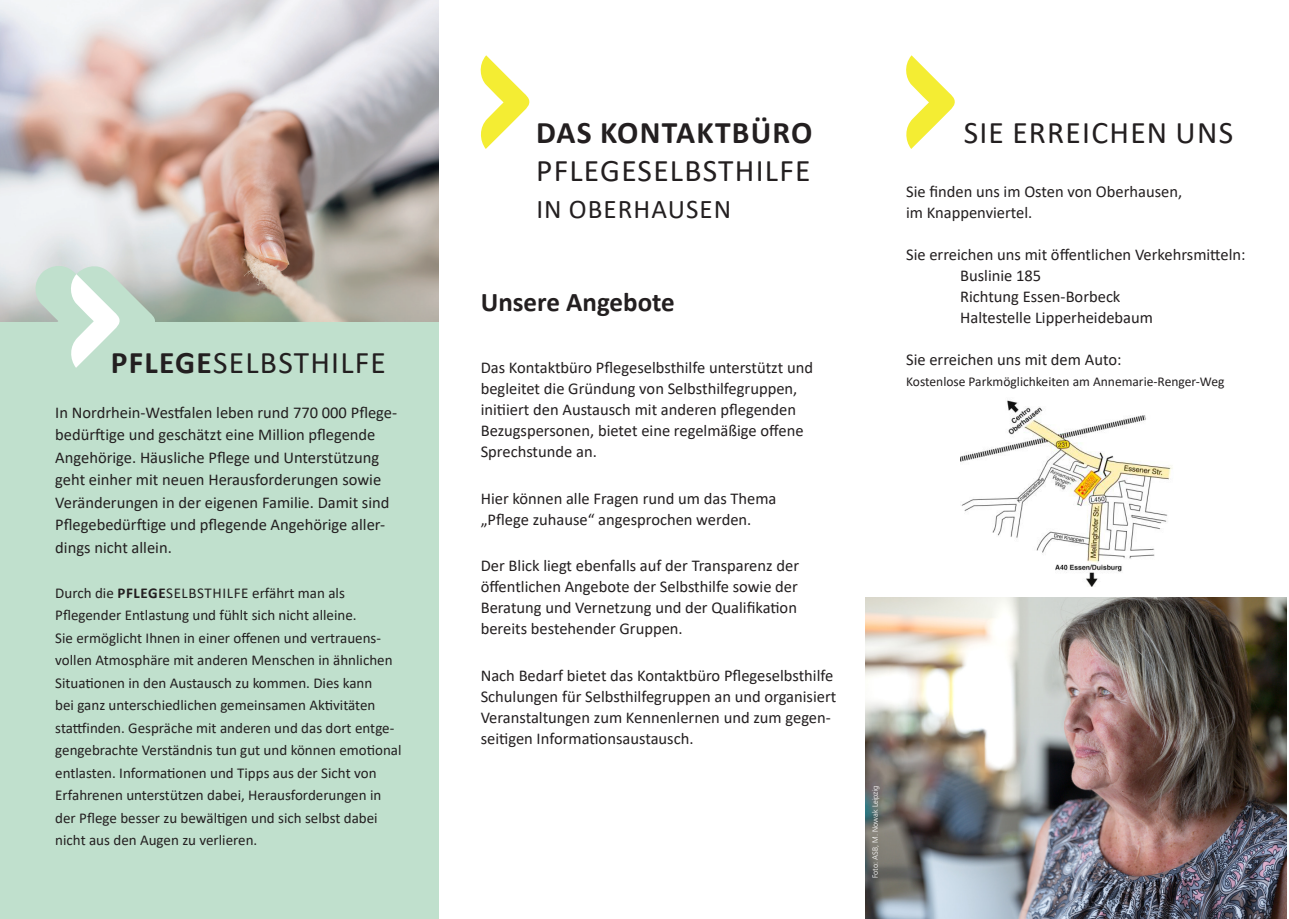
<style>
.page{position:relative;width:1289px;height:919px;background:#fff}
.page>*{position:absolute;margin:0;border:0;box-sizing:border-box;transform-origin:0 0}
.t1{font:31.5px/37.5px "Calibri";letter-spacing:.04em;color:#231f20}
.t2{font:700 27px "Calibri";color:#231f20}
.t3{font:27px "Calibri";letter-spacing:.04em;color:#231f20}
.t4{font:16.5px/21px "Calibri";color:#231f20}
.t5{font:15px/22.5px "Calibri";color:#231f20}
.t6{font:13.5px "Calibri";color:#231f20}
.t7{font:300 7.5px "Frutiger";color:#fff}
.s1{font-weight:700}
</style>
<div class="page">
<img style="left:865px;top:597px;width:421px;height:321px">
<img style="left:960px;top:400px;width:213px;height:187px">
<div style="left:0;top:0;width:438px;height:918px;background:#c0e0cd"></div>
<img style="left:0;top:0;width:438px;height:321px">
<svg style="left:30px;top:259px;width:125px;height:109px"></svg>
<svg style="left:480px;top:55px;width:49px;height:94px"></svg>
<svg style="left:906px;top:55px;width:49px;height:94px"></svg>
<p class="t1" style="left:111px;top:342px;width:276px"><span class="s1">PFLEGE</span>SELBSTHILFE</p>
<p class="t4" style="left:55px;top:400px;width:343px;line-height:22.5px">In Nordrhein-Westfalen leben rund 770 000 Pflege&shy;bedürftige und geschätzt eine Million pflegende Angehörige. Häusliche Pflege und Unterstützung geht einher mit neuen Herausforderungen sowie Veränderungen in der eigenen Familie. Damit sind Pflegebedürftige und pflegende Angehörige aller&shy;dings nicht allein.</p>
<p class="t5" style="left:55px;top:581px;width:348px">Durch die <span class="s1">PFLEGE</span>SELBSTHILFE erfährt man als Pflegender Entlastung und fühlt sich nicht alleine.<br>Sie ermöglicht Ihnen in einer offenen und vertrauens&shy;vollen Atmosphäre mit anderen Menschen in ähnlichen Situationen in den Austausch zu kommen. Dies kann<br>bei ganz unterschiedlichen gemeinsamen Aktivitäten stattfinden. Gespräche mit anderen und das dort entge&shy;gengebrachte Verständnis tun gut und können emotional entlasten. Informationen und Tipps aus der Sicht von Erfahrenen unterstützen dabei, Herausforderungen in der Pflege besser zu bewältigen und sich selbst dabei nicht aus den Augen zu verlieren.</p>
<p class="t1" style="left:536px;top:113px;width:278px"><span class="s1">DAS KONTAKTBÜRO<br></span>PFLEGESELBSTHILFE</p>
<p class="t3" style="left:536px;top:190px;width:196px">IN OBERHAUSEN</p>
<p class="t2" style="left:480px;top:282px;width:196px">Unsere Angebote</p>
<p class="t4" style="left:480px;top:356px;width:334px">Das Kontaktbüro Pflegeselbsthilfe unterstützt und begleitet die Gründung von Selbsthilfegruppen, initiiert den Austausch mit anderen pflegenden Bezugspersonen, bietet eine regelmäßige offene Sprechstunde an.</p>
<p class="t4" style="left:480px;top:487px;width:297px">Hier können alle Fragen rund um das Thema „Pflege zuhause“ angesprochen werden.</p>
<p class="t4" style="left:480px;top:554px;width:320px">Der Blick liegt ebenfalls auf der Transparenz der öffentlichen Angebote der Selbsthilfe sowie der Beratung und Vernetzung und der Qualifikation bereits bestehender Gruppen.</p>
<p class="t4" style="left:480px;top:664px;width:357px">Nach Bedarf bietet das Kontaktbüro Pflegeselbsthilfe Schulungen für Selbsthilfegruppen an und organisiert Veranstaltungen zum Kennenlernen und zum gegen&shy;seitigen Informationsaustausch.</p>
<p class="t1" style="left:963px;top:113px;width:271px">SIE ERREICHEN UNS</p>
<p class="t4" style="left:906px;top:180px;width:277px">Sie finden uns im Osten von Oberhausen, im Knappenviertel.</p>
<p class="t4" style="left:906px;top:243px;width:341px">Sie erreichen uns mit öffentlichen Verkehrsmitteln:</p>
<p class="t4" style="left:960px;top:264px;width:83px">Buslinie 185</p>
<p class="t4" style="left:960px;top:285px;width:162px">Richtung Essen-Borbeck</p>
<p class="t4" style="left:960px;top:306px;width:194px">Haltestelle Lipperheidebaum</p>
<p class="t4" style="left:906px;top:348px;width:217px">Sie erreichen uns mit dem Auto:</p>
<p class="t6" style="left:906px;top:372px;width:320px">Kostenlose Parkmöglichkeiten am Annemarie-Renger-Weg</p>
<p class="t7" style="left:870px;top:878px;width:94px;rotate:-90deg">Foto: ASB, M. Nowak Leipzig</p>
</div>
